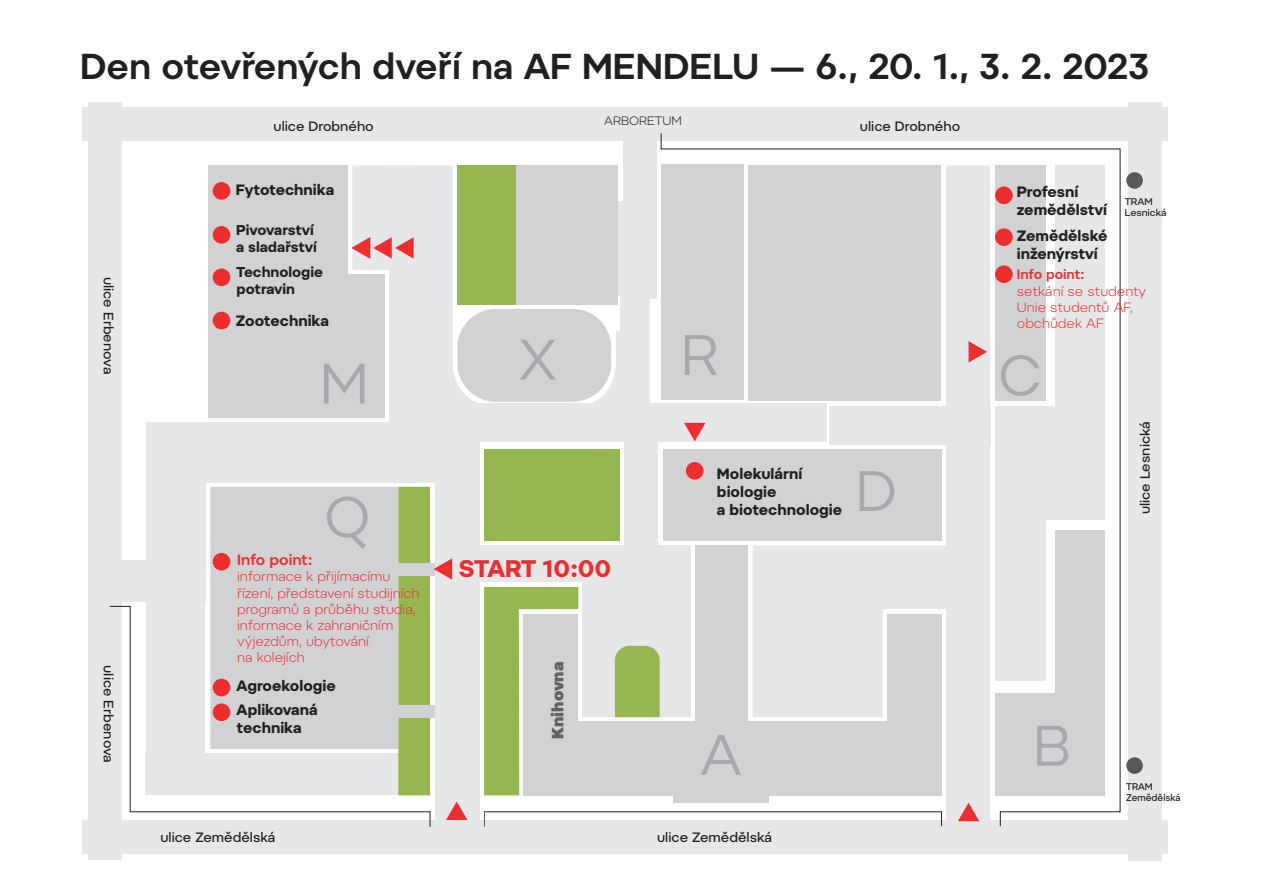
<style>
.page{position:relative;width:1263px;height:893px;background:#fff}
.page>*{position:absolute;margin:0;border:0;box-sizing:border-box;transform-origin:0 0}
.t1{font:56.85px "Pepi";color:#a8a9ad}
.t2{font:600 36px "Pepi";color:#231f20}
.t3{font:700 24px "Pepi";color:#ee2d2d}
.t4{font:900 16.2px "Pepi";color:#5e635e}
.t5{font:700 15px/18px "Pepi";color:#231f20}
.t6{font:600 15px "Pepi";letter-spacing:-.005em;color:#ee2d2d}
.t7{font:700 14.25px/17.1px "Pepi";color:#231f20}
.t8{font:300 13.5px/16.2px "Pepi";color:#ee2d2d}
.t9{font:500 13.5px "Pepi";color:#231f20}
.t10{font:600 13.5px "Pepi";letter-spacing:-.005em;color:#ee2d2d}
.t11{font:300 12.15px "Pepi";color:#231f20}
.t12{font:500 9.75px/11.7px "Pepi";color:#231f20;scale:.95 1}
.t13{font:500 9.75px/11.7px "Pepi";color:#231f20}
</style>
<div class="page">
<div style="left:88px;top:102px;width:34px;height:757px;background:#e6e7e9"></div>
<div style="left:1128px;top:102px;width:33px;height:758px;background:#e6e7e9"></div>
<div style="left:82px;top:820px;width:1085px;height:34px;background:#e6e7e9"></div>
<div style="left:82px;top:107px;width:1085px;height:34px;background:#e6e7e9"></div>
<div style="left:583px;top:545px;width:108px;height:172px;background:#e6e7e9"></div>
<div style="left:523px;top:721px;width:418px;height:74px;background:#d1d2d4"></div>
<div style="left:484px;top:450px;width:136px;height:91px;background:#94b84f"></div>
<div style="left:210px;top:487px;width:188px;height:119px;background:#d1d2d4"></div>
<div style="left:390px;top:564px;width:49px;height:12px;background:#d1d2d4"></div>
<div style="left:208px;top:274px;width:176px;height:144px;background:#d1d2d4"></div>
<div style="left:208px;top:165px;width:139px;height:109px;background:#d1d2d2"></div>
<svg style="left:484px;top:587px;width:94px;height:208px"></svg>
<div style="left:615px;top:646px;width:45px;height:71px;background:#94b84f"></div>
<div style="left:435px;top:425px;width:44px;height:402px;background:#e6e7e9"></div>
<div style="left:471px;top:545px;width:183px;height:37px;background:#e6e7e9"></div>
<div style="left:147px;top:422px;width:332px;height:60px;background:#e6e7e9"></div>
<div style="left:146px;top:422px;width:59px;height:179px;background:#e6e7e9"></div>
<div style="left:110px;top:560px;width:95px;height:41px;background:#e6e7e9"></div>
<div style="left:625px;top:432px;width:33px;height:135px;background:#e6e7e9"></div>
<div style="left:620px;top:270px;width:30px;height:152px;background:#e6e7e9"></div>
<div style="left:623px;top:133px;width:33px;height:166px;background:#e6e7e9"></div>
<div style="left:418px;top:403px;width:409px;height:39px;background:#e6e7e9"></div>
<svg style="left:660px;top:133px;width:461px;height:694px"></svg>
<svg style="left:109px;top:606px;width:322px;height:221px"></svg>
<svg style="left:484px;top:811px;width:458px;height:16px"></svg>
<div style="left:1126px;top:172px;width:17px;height:17px;background:#57585a;border-radius:50%"></div>
<div style="left:1126px;top:757px;width:17px;height:17px;background:#57585a;border-radius:50%"></div>
<svg style="left:958px;top:803px;width:21px;height:18px"></svg>
<svg style="left:446px;top:801px;width:21px;height:19px"></svg>
<svg style="left:684px;top:423px;width:21px;height:18px"></svg>
<svg style="left:968px;top:341px;width:19px;height:22px"></svg>
<svg style="left:352px;top:166px;width:273px;height:280px"></svg>
<svg style="left:398px;top:487px;width:54px;height:308px"></svg>
<div style="left:213px;top:182px;width:17px;height:18px;background:#ee2d2d;border-radius:50%"></div>
<div style="left:213px;top:553px;width:17px;height:17px;background:#ee2d2d;border-radius:50%"></div>
<div style="left:213px;top:703px;width:17px;height:18px;background:#ee2d2d;border-radius:50%"></div>
<div style="left:213px;top:679px;width:17px;height:17px;background:#ee2d2d;border-radius:50%"></div>
<div style="left:213px;top:269px;width:17px;height:17px;background:#ee2d2d;border-radius:50%"></div>
<div style="left:213px;top:312px;width:17px;height:17px;background:#ee2d2d;border-radius:50%"></div>
<div style="left:995px;top:187px;width:18px;height:17px;background:#ee2d2d;border-radius:50%"></div>
<div style="left:995px;top:228px;width:18px;height:18px;background:#ee2d2d;border-radius:50%"></div>
<div style="left:686px;top:462px;width:17px;height:18px;background:#ee2d2d;border-radius:50%"></div>
<div style="left:213px;top:226px;width:17px;height:18px;background:#ee2d2d;border-radius:50%"></div>
<div style="left:995px;top:265px;width:18px;height:18px;background:#ee2d2d;border-radius:50%"></div>
<h2 class="t2" style="left:80px;top:44px;width:1070px">Den otevřených dveří na AF MENDELU — 6., 20. 1., 3. 2. 2023</h2>
<p class="t9" style="left:117px;top:277px;width:99px;rotate:90deg">u ec i l E br e n o av</p>
<p class="t9" style="left:117px;top:665px;width:99px;rotate:90deg">u ec i l E br e n o av</p>
<p class="t11" style="left:604px;top:113px;width:79px">ARBORETUM</p>
<p class="t9" style="left:273px;top:118px;width:102px">ulice Drobného</p>
<p class="t9" style="left:860px;top:118px;width:102px">ulice Drobného</p>
<p class="t5" style="left:236px;top:181px;width:100px">Fytotechnika</p>
<p class="t7" style="left:236px;top:221px;width:82px">Pivovarství a sladařství</p>
<p class="t7" style="left:237px;top:263px;width:88px">Technologie potravin</p>
<p class="t5" style="left:236px;top:311px;width:95px">Zootechnika</p>
<h1 class="t1" style="left:320px;top:349px;width:50px">M</h1>
<h1 class="t1" style="left:324px;top:483px;width:48px">Q</h1>
<h1 class="t1" style="left:519px;top:325px;width:39px">X</h1>
<h1 class="t1" style="left:681px;top:321px;width:39px">R</h1>
<p class="t5" style="left:717px;top:464px;width:127px">Molekulární biologie<br>a biotechnologie</p>
<h1 class="t1" style="left:856px;top:457px;width:43px">D</h1>
<p class="t5" style="left:1017px;top:182px;width:92px">Profesní zemědělství</p>
<p class="t5" style="left:1017px;top:226px;width:92px">Zemědělské inženýrství</p>
<p class="t13" style="left:1125px;top:195px;width:43px">TRAM<br>Lesnická</p>
<p class="t10" style="left:1017px;top:266px;width:69px">Info point:</p>
<p class="t8" style="left:1017px;top:283px;width:131px">setkání se studenty<br>Unie studentů AF, obchůdek AF</p>
<h1 class="t1" style="left:998px;top:341px;width:46px">C</h1>
<p class="t9" style="left:1137px;top:514px;width:95px;rotate:-90deg">ulice Lesnická</p>
<p class="t6" style="left:237px;top:551px;width:77px">Info point:</p>
<p class="t8" style="left:237px;top:568px;width:184px">informace k přijímacímu řízení, představení studijních programů a průběhu studia, informace k zahraničním výjezdům, ubytování<br>na kolejích</p>
<p class="t5" style="left:237px;top:676px;width:101px">Agroekologie</p>
<p class="t5" style="left:237px;top:701px;width:83px">Aplikovaná technika</p>
<h3 class="t3" style="left:459px;top:554px;width:154px">START 10:00</h3>
<p class="t4" style="left:548px;top:739px;width:79px;rotate:-90deg">Knihovna</p>
<h1 class="t1" style="left:700px;top:720px;width:43px">A</h1>
<h1 class="t1" style="left:1033px;top:711px;width:39px">B</h1>
<p class="t9" style="left:160px;top:829px;width:117px">ulice Zemědělská</p>
<p class="t9" style="left:657px;top:829px;width:117px">ulice Zemědělská</p>
<p class="t12" style="left:1126px;top:780px;width:59px">TRAM<br>Zemědělská</p>
</div>
